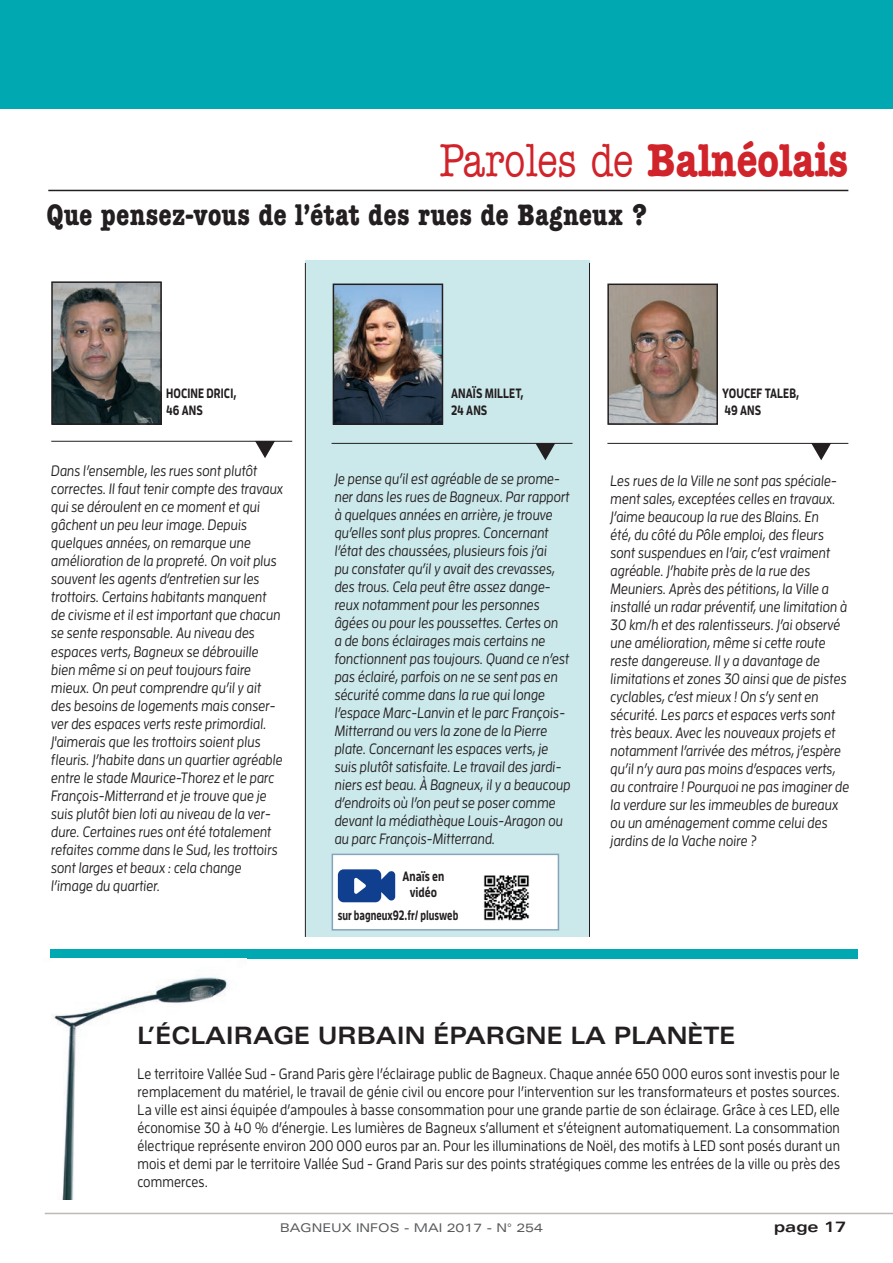
<style>
.page{position:relative;width:893px;height:1263px;background:#fff}
.page>*{position:absolute;margin:0;border:0;box-sizing:border-box;transform-origin:0 0}
.t1{font:700 46.5px "American Typewriter";color:#d1232a;scale:.8 1}
.citation_dossier{font:700 condensed 30px "American Typewriter";letter-spacing:.015em;color:#231f20}
.petit_titre_dossier{font:700 expanded 24px "Univers";color:#231f20;scale:.9 1}
.texte_paroles{font:italic 500 15px/18px "Enzo OT";color:#231f20;scale:.9 1}
.texte_dossier_verdan{font:500 15px/18px "Enzo OT";letter-spacing:.005em;color:#231f20;text-align:justify;scale:.9 1}
.t2{font:700 expanded 15px "Univers";color:#231f20}
.paroles_nom{font:700 13.5px "Enzo OT";letter-spacing:.01em;color:#231f20;scale:.8 1}
.texte___web{font:700 13.5px "Enzo OT";color:#231f20;scale:.73 1}
.texte___web-2{font:700 13.5px/16.2px "Enzo OT";color:#231f20;text-align:center;scale:.8 1}
.t3{font:expanded 12px "Univers";color:#57585a}
.s1{font-weight:500}
</style>
<div class="page">
<hr style="left:45px;top:1213px;width:848px;height:1px;background:#beb8b6">
<div style="left:0;top:0;width:893px;height:109px;background:#00a9b1"></div>
<div style="left:306px;top:260px;width:284px;height:677px;background:#cbe8eb"></div>
<img style="left:54px;top:284px;width:105px;height:138px">
<div style="left:51px;top:281px;width:111px;height:144px;border:2px solid #231f20"></div>
<img style="left:336px;top:287px;width:104px;height:135px">
<div style="left:333px;top:284px;width:110px;height:141px;border:2px solid #231f20"></div>
<img style="left:610px;top:287px;width:105px;height:135px">
<div style="left:607px;top:284px;width:111px;height:141px;border:2px solid #231f20"></div>
<hr style="left:51px;top:441px;width:241px;height:1px;background:#231f20">
<svg style="left:255px;top:441px;width:20px;height:17px"></svg>
<hr style="left:332px;top:443px;width:241px;height:1px;background:#231f20">
<svg style="left:535px;top:443px;width:20px;height:17px"></svg>
<hr style="left:607px;top:443px;width:241px;height:1px;background:#231f20">
<svg style="left:811px;top:443px;width:20px;height:17px"></svg>
<div style="left:50px;top:949px;width:808px;height:9px;background:#00a9b1"></div>
<hr style="left:305px;top:263px;width:1px;height:674px;background:#231f20">
<hr style="left:589px;top:263px;width:1px;height:674px;background:#231f20">
<hr style="left:48px;top:190px;width:800px;height:1px;background:#231f20">
<div style="left:332px;top:854px;width:227px;height:76px;background:#fff;border:2px solid #86a5ba"></div>
<img style="left:483px;top:875px;width:47px;height:46px">
<svg style="left:338px;top:869px;width:57px;height:33px;background:#335c9f"></svg>
<img style="left:52px;top:977px;width:176px;height:223px">
<p class="t1" style="left:440px;top:133px;width:512px"><span class="s1">Paroles de</span> Balnéolais</p>
<p class="citation_dossier" style="left:46px;top:197px;width:602px">Que pensez-vous de l’état des rues de Bagneux ?</p>
<p class="paroles_nom" style="left:166px;top:386px;width:89px">HOCINE DRICI,</p>
<p class="paroles_nom" style="left:166px;top:402px;width:47px">46 ANS</p>
<p class="paroles_nom" style="left:451px;top:386px;width:92px">ANAÏS MILLET,</p>
<p class="paroles_nom" style="left:451px;top:402px;width:47px">24 ANS</p>
<p class="paroles_nom" style="left:722px;top:386px;width:98px">YOUCEF TALEB,</p>
<p class="paroles_nom" style="left:724px;top:402px;width:47px">49 ANS</p>
<p class="texte_paroles" style="left:51px;top:462px;width:259px">Dans l’ensemble, les rues sont plutôt correctes. Il faut tenir compte des travaux qui se déroulent en ce moment et qui gâchent un peu leur image. Depuis quelques années, on remarque une amélioration de la propreté. On voit plus souvent les agents d’entretien sur les trottoirs. Certains habitants manquent de civisme et il est important que chacun se sente responsable. Au niveau des espaces verts, Bagneux se débrouille bien même si on peut toujours faire mieux. On peut comprendre qu’il y ait des besoins de logements mais conser&shy;ver des espaces verts reste primordial.<br>J'aimerais que les trottoirs soient plus fleuris. J’habite dans un quartier agréable entre le stade Maurice-Thorez et le parc François-Mitterrand et je trouve que je suis plutôt bien loti au niveau de la ver&shy;dure. Certaines rues ont été totalement refaites comme dans le Sud, les trottoirs sont larges et beaux : cela change l’image du quartier.</p>
<p class="texte_paroles" style="left:611px;top:471px;width:267px">Les rues de la Ville ne sont pas spéciale&shy;ment sales, exceptées celles en travaux.<br>J’aime beaucoup la rue des Blains. En<br>été, du côté du Pôle emploi, des fleurs sont suspendues en l’air, c’est vraiment agréable. J’habite près de la rue des Meuniers. Après des pétitions, la Ville a installé un radar préventif, une limitation à 30 km/h et des ralentisseurs. J’ai observé une amélioration, même si cette route reste dangereuse. Il y a davantage de limitations et zones 30 ainsi que de pistes cyclables, c’est mieux ! On s’y sent en sécurité. Les parcs et espaces verts sont très beaux. Avec les nouveaux projets et notamment l’arrivée des métros, j’espère qu’il n’y aura pas moins d’espaces verts, au contraire ! Pourquoi ne pas imaginer de la verdure sur les immeubles de bureaux ou un aménagement comme celui des jardins de la Vache noire ?</p>
<p class="texte_paroles" style="left:335px;top:470px;width:264px">Je pense qu’il est agréable de se prome&shy;ner dans les rues de Bagneux. Par rapport à quelques années en arrière, je trouve qu’elles sont plus propres. Concernant l’état des chaussées, plusieurs fois j’ai<br>pu constater qu’il y avait des crevasses, des trous. Cela peut être assez dange&shy;reux notamment pour les personnes âgées ou pour les poussettes. Certes on<br>a de bons éclairages mais certains ne fonctionnent pas toujours. Quand ce n’est pas éclairé, parfois on ne se sent pas en sécurité comme dans la rue qui longe l’espace Marc-Lanvin et le parc François-Mitterrand ou vers la zone de la Pierre plate. Concernant les espaces verts, je suis plutôt satisfaite. Le travail des jardi&shy;niers est beau. À Bagneux, il y a beaucoup d’endroits où l’on peut se poser comme devant la médiathèque Louis-Aragon ou au parc François-Mitterrand.</p>
<p class="texte___web-2" style="left:402px;top:867px;width:54px">Anaïs en vidéo</p>
<p class="texte___web" style="left:338px;top:907px;width:167px">sur bagneux92.fr/ plusweb</p>
<p class="petit_titre_dossier" style="left:137px;top:1022px;width:666px">L’ÉCLAIRAGE URBAIN ÉPARGNE LA PLANÈTE</p>
<p class="texte_dossier_verdan" style="left:137px;top:1064px;width:782px">Le territoire Vallée Sud - Grand Paris gère l’éclairage public de Bagneux. Chaque année 650 000 euros sont investis pour le remplacement du matériel, le travail de génie civil ou encore pour l’intervention sur les transformateurs et postes sources.<br>La ville est ainsi équipée d’ampoules à basse consommation pour une grande partie de son éclairage. Grâce à ces LED, elle économise 30 à 40 % d’énergie. Les lumières de Bagneux s’allument et s’éteignent automatiquement. La consommation électrique représente environ 200 000 euros par an. Pour les illuminations de Noël, des motifs à LED sont posés durant un mois et demi par le territoire Vallée Sud - Grand Paris sur des points stratégiques comme les entrées de la ville ou près des commerces.</p>
<p class="t3" style="left:280px;top:1221px;width:264px">BAGNEUX INFOS - MAI 2017 - N° 254</p>
<p class="t2" style="left:774px;top:1218px;width:74px">page 17</p>
</div>
